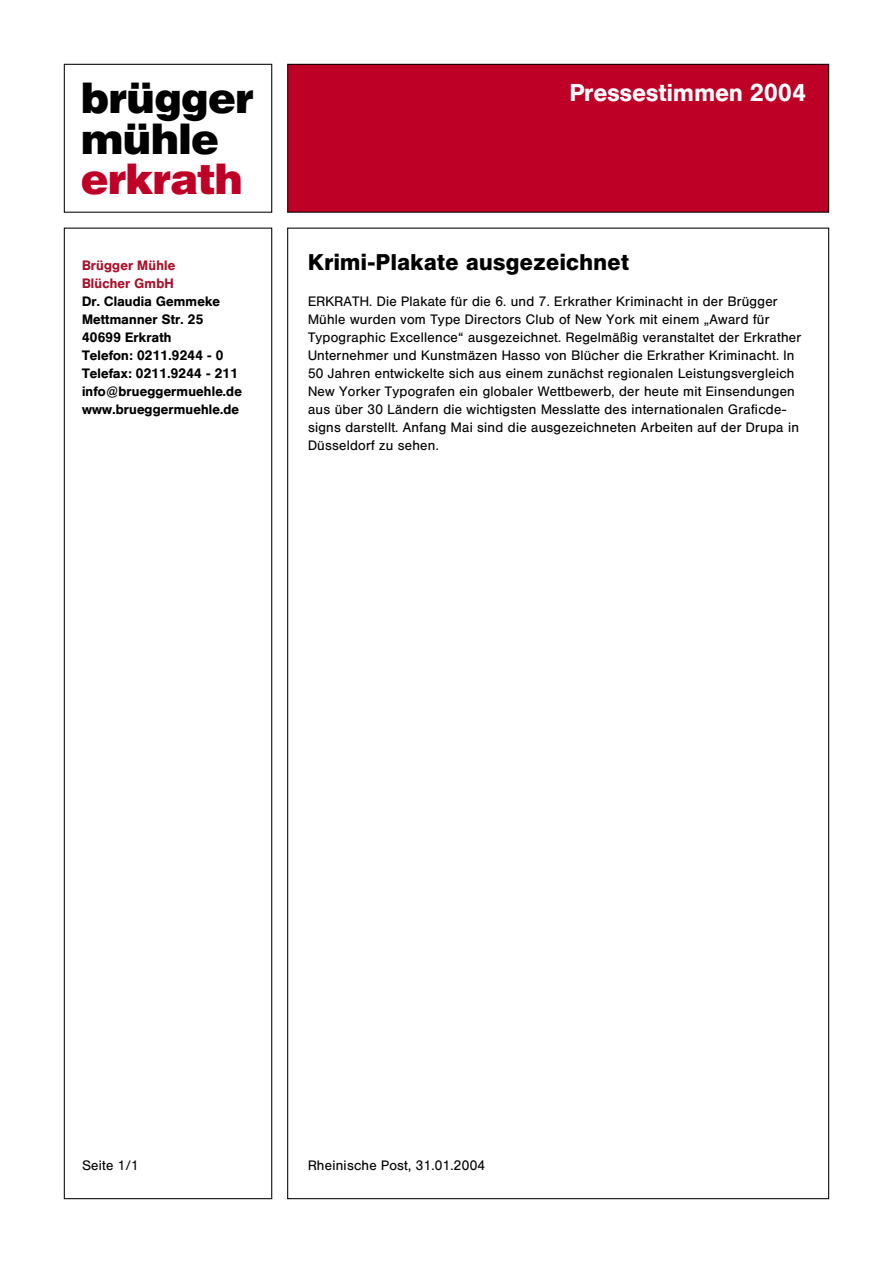
<style>
.page{position:relative;width:893px;height:1263px;background:#fff}
.page>*{position:absolute;margin:0;border:0;box-sizing:border-box;transform-origin:0 0}
.t1{font:900 43.05px/41px "Helvetica BQ";color:#000}
.t2{font:900 43.05px "Helvetica BQ";color:#be0027}
.t3{font:500 24.15px "Helvetica BQ";letter-spacing:.02em;color:#fff}
.t4{font:600 22.5px "Helvetica BQ";letter-spacing:.02em;color:#000}
.t5{font:13.5px/18px "Helvetica BQ";letter-spacing:.02em;color:#000}
.t6{font:500 13.5px/18px "Helvetica BQ";letter-spacing:.02em;color:#000}
.t7{font:500 13.5px/18px "Helvetica BQ";letter-spacing:.02em;color:#a9122a}
</style>
<div class="page">
<div style="left:64px;top:64px;width:208px;height:149px;border:1px solid #000"></div>
<div style="left:64px;top:228px;width:208px;height:971px;border:1px solid #000"></div>
<div style="left:288px;top:64px;width:541px;height:148px;background:#be0027"></div>
<div style="left:287px;top:64px;width:542px;height:149px;border:1px solid #000"></div>
<h1 class="t1" style="left:81px;top:77px;width:174px">brügger mühle</h1>
<h1 class="t2" style="left:81px;top:154px;width:163px">erkrath</h1>
<p class="t7" style="left:82px;top:256px;width:95px">Brügger Mühle<br>Blücher GmbH</p>
<p class="t6" style="left:82px;top:292px;width:161px">Dr. Claudia Gemmeke<br>Mettmanner Str. 25<br>40699 Erkrath<br>Telefon: 0211.9244 - 0<br>Telefax: 0211.9244 - 211 info@brueggermuehle.de www.brueggermuehle.de</p>
<h2 class="t3" style="left:570px;top:79px;width:238px">Pressestimmen 2004</h2>
<h3 class="t4" style="left:308px;top:248px;width:323px">Krimi-Plakate ausgezeichnet</h3>
<p class="t5" style="left:308px;top:293px;width:495px">ERKRATH. Die Plakate für die 6. und 7. Erkrather Kriminacht in der Brügger Mühle wurden vom Type Directors Club of New York mit einem „Award für Typographic Excellence“ ausgezeichnet. Regelmäßig veranstaltet der Erkrather Unternehmer und Kunstmäzen Hasso von Blücher die Erkrather Kriminacht. In 50 Jahren entwickelte sich aus einem zunächst regionalen Leistungsvergleich New Yorker Typografen ein globaler Wettbewerb, der heute mit Einsendungen aus über 30 Ländern die wichtigsten Messlatte des internationalen Graficde&shy;signs darstellt. Anfang Mai sind die ausgezeichneten Arbeiten auf der Drupa in Düsseldorf zu sehen.</p>
<p class="t5" style="left:82px;top:1157px;width:58px">Seite 1/1</p>
<p class="t5" style="left:308px;top:1157px;width:179px">Rheinische Post, 31.01.2004</p>
</div>
